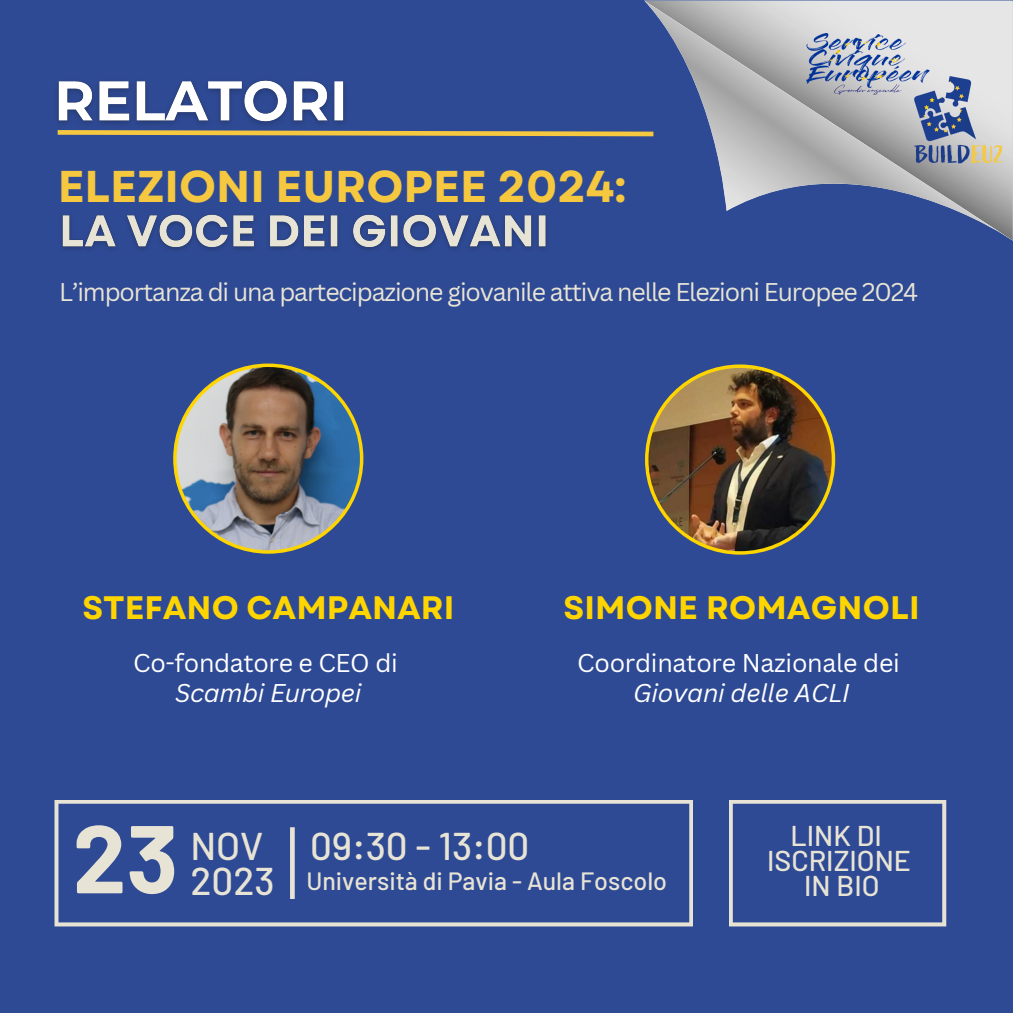
<style>
.page{position:relative;width:1013px;height:1013px;background:#fff}
.page>*{position:absolute;margin:0;border:0;box-sizing:border-box;transform-origin:0 0}
.t1{font:700 96px "Barlow";color:#e8e4d5}
.t2{font:700 44.5px "Garet";color:#f6c840}
.t3{font:500 38.62px "Barlow";color:#e8e4d5}
.t4{font:700 32.5px "Garet";color:#ffd500}
.t5{font:500 28.62px "Barlow";color:#e8e4d5}
.t6{font:25px "Canva Sans";letter-spacing:-.01em;color:#fff}
.t7{font:italic 25px "Canva Sans";letter-spacing:-.01em;color:#fff}
.t8{font:500 25px "Barlow";color:#e8e4d5}
.t9{font:24.88px "Canva Sans";letter-spacing:-.045em;color:#e8e4d5}
</style>
<div class="page">
<div style="left:0;top:0;width:1012px;height:1012px;background:#2f4a94"></div>
<svg style="left:173px;top:363px;width:190px;height:190px"></svg>
<img style="left:645px;top:364px;width:190px;height:190px">
<svg style="left:57px;top:130px;width:587px;height:7px"></svg>
<svg style="left:644px;top:1px;width:368px;height:239px"></svg>
<img style="left:900px;top:64px;width:112px;height:113px">
<img style="left:789px;top:34px;width:157px;height:61px">
<svg style="left:54px;top:800px;width:639px;height:126px"></svg>
<svg style="left:729px;top:800px;width:217px;height:126px"></svg>
<div style="left:290px;top:827px;width:5px;height:72px;background:#e8e4d5"></div>
<img style="left:62px;top:214px;width:485px;height:36px">
<img style="left:57px;top:80px;width:297px;height:54px">
<p class="t2" style="left:58px;top:155px;width:570px">ELEZIONI EUROPEE 2024:</p>
<p class="t9" style="left:59px;top:275px;width:860px">L’importanza di una partecipazione giovanile attiva nelle Elezioni Europee 2024</p>
<p class="t4" style="left:82px;top:584px;width:373px">STEFANO CAMPANARI</p>
<p class="t6" style="left:133px;top:645px;width:266px">Co-fondatore e CEO di</p>
<p class="t7" style="left:175px;top:675px;width:188px">Scambi Europei</p>
<p class="t4" style="left:563px;top:584px;width:358px">SIMONE ROMAGNOLI</p>
<p class="t6" style="left:577px;top:644px;width:324px">Coordinatore Nazionale dei</p>
<p class="t7" style="left:633px;top:674px;width:218px">Giovani delle ACLI</p>
<p class="t1" style="left:73px;top:797px;width:107px">23</p>
<p class="t3" style="left:190px;top:820px;width:75px">NOV</p>
<p class="t3" style="left:190px;top:856px;width:86px">2023</p>
<p class="t3" style="left:310px;top:820px;width:221px">09:30 - 13:00</p>
<p class="t8" style="left:306px;top:864px;width:362px">Università di Pavia - Aula Foscolo</p>
<p class="t5" style="left:790px;top:817px;width:93px">LINK DI</p>
<p class="t5" style="left:767px;top:842px;width:145px">ISCRIZIONE</p>
<p class="t5" style="left:804px;top:867px;width:77px">IN BIO</p>
</div>
